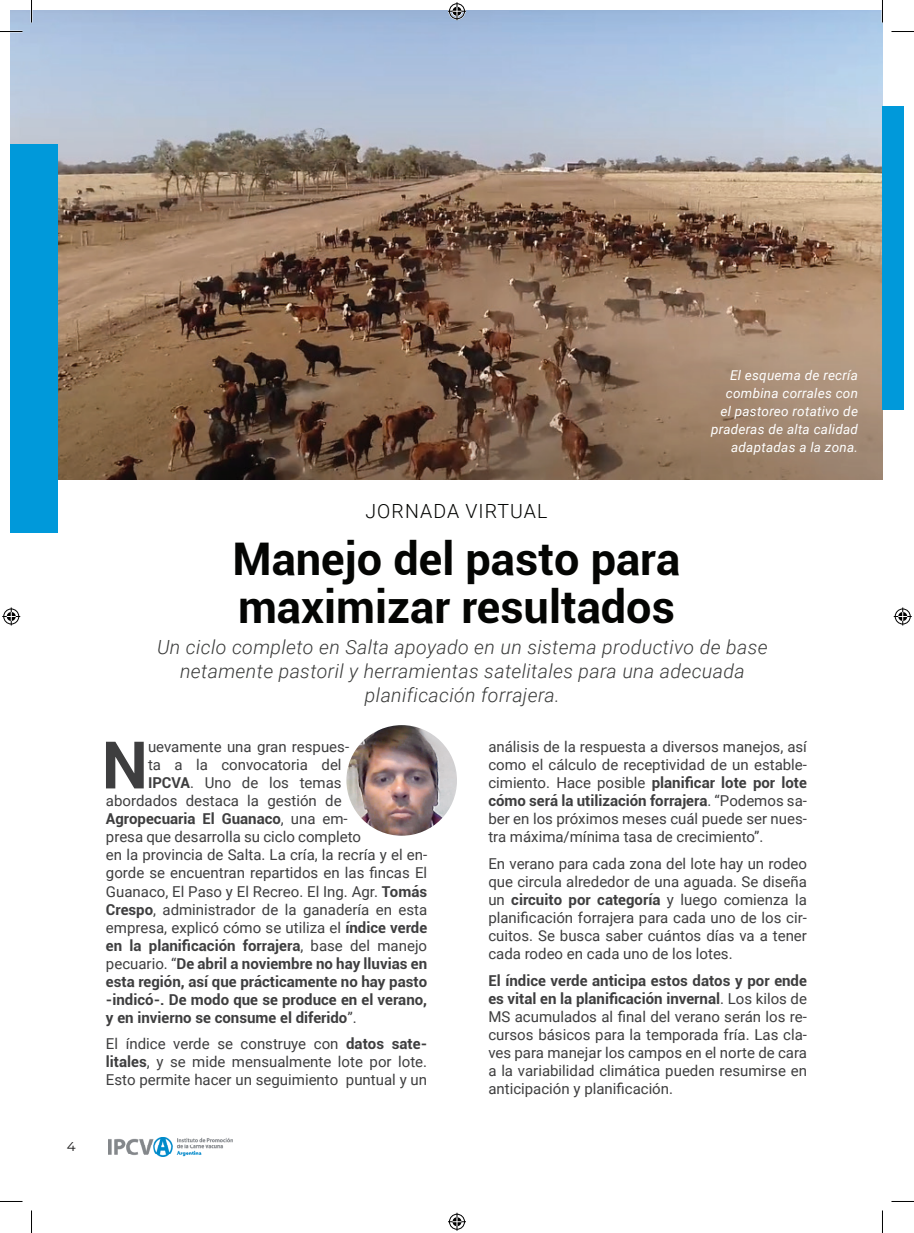
<style>
.page{position:relative;width:914px;height:1233px;background:#fff}
.page>*{position:absolute;margin:0;border:0;box-sizing:border-box;transform-origin:0 0}
.t1{font:700 65.7px "Roboto";color:#3e3e3f}
.t2{font:700 45px/48px "Roboto";color:#040503}
.t3{font:italic 300 19.5px/24px "Roboto";letter-spacing:.02em;color:#3a3b3a;text-align:center}
.t4{font:300 19.5px "Roboto";letter-spacing:.055em;color:#040503}
.t5{font:15px/18px "Roboto";color:#3e3e3f;text-align:justify}
.t6{font:700 15px "Roboto";color:#3e3e3f}
.t7{font:italic 13.5px/18px "Roboto";letter-spacing:.02em;color:#fff;text-align:right}
.t8{font:12.9px "Montserrat";color:#191818;scale:1.05 1}
.s1{font-weight:700}
.s2{font-weight:400}
</style>
<div class="page">
<img style="left:10px;top:10px;width:872px;height:470px">
<img style="left:109px;top:1137px;width:123px;height:19px">
<div style="left:10px;top:144px;width:48px;height:388px;background:#0099da"></div>
<div style="left:882px;top:106px;width:21px;height:303px;background:#0099da"></div>
<img style="left:346px;top:725px;width:111px;height:110px;border-radius:55px">
<hr style="left:881px;top:0;width:2px;height:23px;background:#fff">
<svg style="left:0;top:31px;width:22px;height:1px"></svg>
<svg style="left:891px;top:31px;width:22px;height:1px"></svg>
<svg style="left:0;top:1201px;width:22px;height:1px"></svg>
<svg style="left:891px;top:1201px;width:22px;height:1px"></svg>
<svg style="left:31px;top:0;width:1px;height:23px"></svg>
<svg style="left:31px;top:1210px;width:1px;height:22px"></svg>
<svg style="left:882px;top:0;width:1px;height:23px"></svg>
<svg style="left:882px;top:1210px;width:1px;height:22px"></svg>
<svg style="left:448px;top:2px;width:18px;height:18px"></svg>
<svg style="left:448px;top:1212px;width:18px;height:18px"></svg>
<svg style="left:2px;top:607px;width:18px;height:18px"></svg>
<svg style="left:893px;top:607px;width:18px;height:18px"></svg>
<p class="t8" style="left:67px;top:1137px;width:10px">4</p>
<h3 class="t4" style="left:365px;top:497px;width:183px">JORNADA VIRTUAL</h3>
<h2 class="t2" style="left:232px;top:533px;width:449px">Manejo del pasto para maximizar resultados</h2>
<p class="t7" style="left:711px;top:366px;width:148px">El esquema de recría combina corrales con<br>el pastoreo rotativo de praderas de alta calidad adaptadas a la zona.</p>
<h3 class="t3" style="left:157px;top:634px;width:612px">Un ciclo completo en Salta apoyado en un sistema productivo de base netamente pastoril y herramientas satelitales para una adecuada planificación forrajera.</h3>
<h1 class="t1" style="left:102px;top:718px;width:48px">N</h1>
<p class="t5" style="left:148px;top:737px;width:202px">uevamente una gran respues-</p>
<p class="t5" style="left:148px;top:755px;width:195px">ta a la convocatoria del</p>
<p class="t5" style="left:148px;top:773px;width:195px"><span class="s1">IPCVA</span>. Uno de los temas</p>
<p class="t5" style="left:106px;top:791px;width:237px">abordados destaca la gestión de</p>
<p class="t6" style="left:106px;top:808px;width:243px">Agropecuaria El Guanaco<span class="s2">, una em-</span></p>
<p class="t5" style="left:106px;top:827px;width:257px">presa que desarrolla su ciclo completo</p>
<p class="t5" style="left:106px;top:845px;width:323px">en la provincia de Salta. La cría, la recría y el en-</p>
<p class="t5" style="left:106px;top:863px;width:323px">gorde se encuentran repartidos en las fincas El</p>
<p class="t5" style="left:106px;top:881px;width:322px">Guanaco, El Paso y El Recreo. El Ing. Agr. <span class="s1">Tomás</span></p>
<p class="t5" style="left:106px;top:899px;width:323px"><span class="s1">Crespo</span>, administrador de la ganadería en esta</p>
<p class="t5" style="left:106px;top:917px;width:322px">empresa, explicó cómo se utiliza el <span class="s1">índice verde</span></p>
<p class="t6" style="left:106px;top:934px;width:322px">en la planificación forrajera<span class="s2">, base del manejo</span></p>
<p class="t6" style="left:106px;top:952px;width:322px"><span class="s2">pecuario. “</span>De abril a noviembre no hay lluvias en</p>
<p class="t6" style="left:106px;top:970px;width:322px">esta región, así que prácticamente no hay pasto</p>
<p class="t6" style="left:106px;top:988px;width:322px">-indicó-. De modo que se produce en el verano,</p>
<p class="t6" style="left:106px;top:1006px;width:252px">y en invierno se consume el diferido<span class="s2">”.</span></p>
<p class="t5" style="left:106px;top:1034px;width:323px">El índice verde se construye con <span class="s1">datos sate&shy;litales</span>, y se mide mensualmente lote por lote.<br>Esto permite hacer un seguimiento puntual y un</p>
<p class="t5" style="left:488px;top:737px;width:320px">análisis de la respuesta a diversos manejos, así como el cálculo de receptividad de un estable&shy;cimiento. Hace posible <span class="s1">planificar lote por lote cómo será la utilización forrajera</span>. “Podemos sa&shy;ber en los próximos meses cuál puede ser nues&shy;tra máxima/mínima tasa de crecimiento”.</p>
<p class="t5" style="left:488px;top:854px;width:320px">En verano para cada zona del lote hay un rodeo que circula alrededor de una aguada. Se diseña un <span class="s1">circuito por categoría</span> y luego comienza la planificación forrajera para cada uno de los cir&shy;cuitos. Se busca saber cuántos días va a tener cada rodeo en cada uno de los lotes.</p>
<p class="t5" style="left:488px;top:970px;width:320px"><span class="s1">El índice verde anticipa estos datos y por ende es vital en la planificación invernal</span>. Los kilos de MS acumulados al final del verano serán los re&shy;cursos básicos para la temporada fría. Las cla&shy;ves para manejar los campos en el norte de cara a la variabilidad climática pueden resumirse en anticipación y planificación.</p>
</div>
